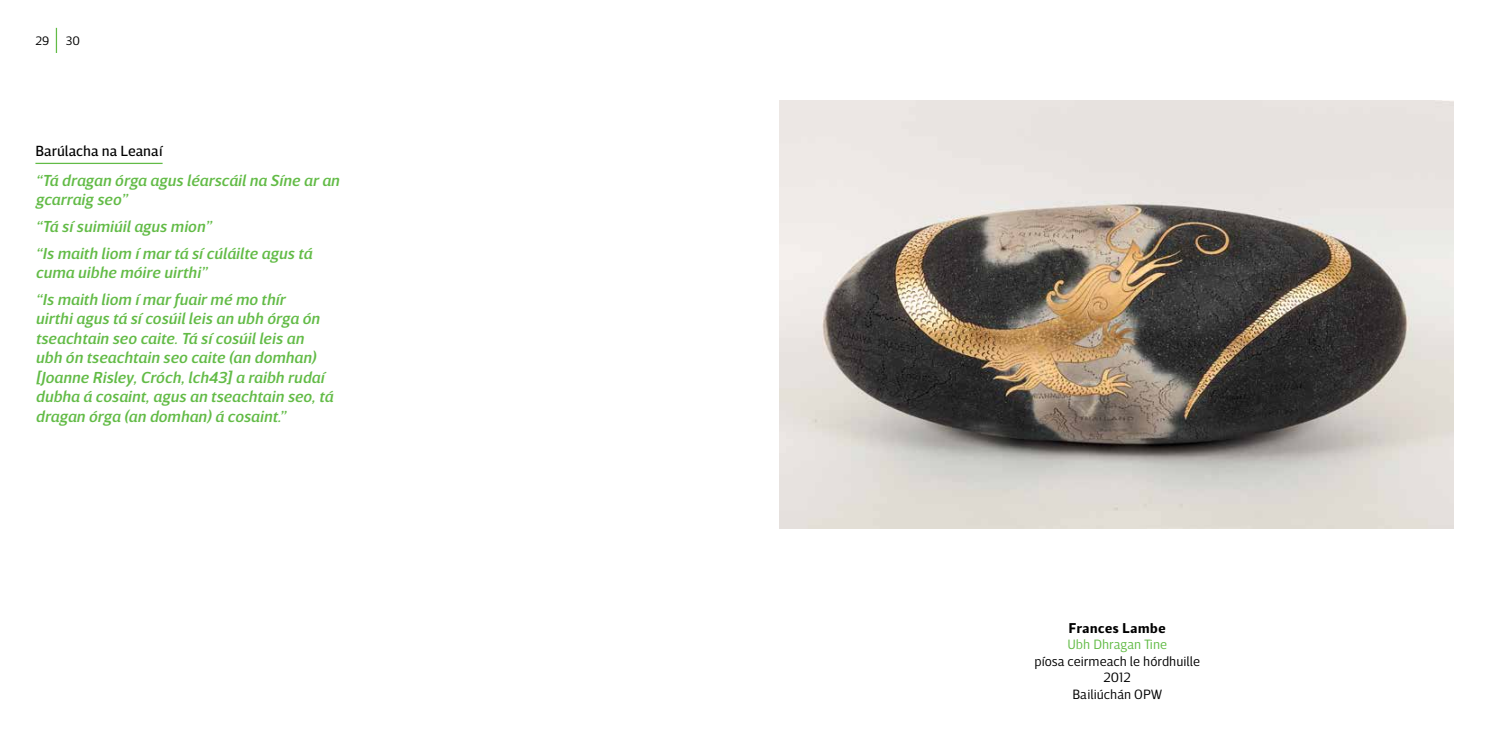
<style>
.page{position:relative;width:1489px;height:745px;background:#fff}
.page>*{position:absolute;margin:0;border:0;box-sizing:border-box;transform-origin:0 0}
.t1{font:italic 500 16.25px/19.5px "Breve Sans Text";color:#62bb46}
.t2{font:15px "Breve Sans Text";color:#000}
.t3{font:300 13.75px/16.5px "Breve Sans Text";color:#000;text-align:center}
.t4{font:300 13.75px "Breve Sans Text";color:#62bb46}
.t5{font:700 13.75px "Breve Sans Title";letter-spacing:.05em;color:#000}
.t6{font:300 12.5px "Breve Sans Text";color:#000}
</style>
<div class="page">
<hr style="left:35px;top:163px;width:128px;height:1px;background:#62bb46">
<svg style="left:56px;top:28px;width:1px;height:25px"></svg>
<img style="left:779px;top:101px;width:674px;height:427px">
<p class="t6" style="left:35px;top:33px;width:15px">29</p>
<p class="t6" style="left:66px;top:33px;width:16px">30</p>
<p class="t2" style="left:35px;top:142px;width:129px">Barúlacha na Leanaí</p>
<p class="t1" style="left:35px;top:171px;width:305px">“Tá dragan órga agus léarscáil na Síne ar an gcarraig seo”</p>
<p class="t1" style="left:35px;top:213px;width:278px;line-height:26.6px">“Tá sí suimiúil agus mion”<br>“Is maith liom í mar tá sí cúláilte agus tá</p>
<p class="t1" style="left:35px;top:259px;width:251px;line-height:26.6px">cuma uibhe móire uirthi”<br>“Is maith liom í mar fuair mé mo thír</p>
<p class="t1" style="left:35px;top:309px;width:299px">uirthi agus tá sí cosúil leis an ubh órga ón tseachtain seo caite. Tá sí cosúil leis an ubh ón tseachtain seo caite (an domhan) [Joanne Risley, Cróch, lch43] a raibh rudaí dubha á cosaint, agus an tseachtain seo, tá dragan órga (an domhan) á cosaint.”</p>
<p class="t5" style="left:1068px;top:619px;width:98px">Frances Lambe</p>
<p class="t4" style="left:1067px;top:636px;width:101px">Ubh Dhragan Tine</p>
<p class="t3" style="left:1034px;top:652px;width:167px">píosa ceirmeach le hórdhuille<br>2012<br>Bailiúchán OPW</p>
</div>
